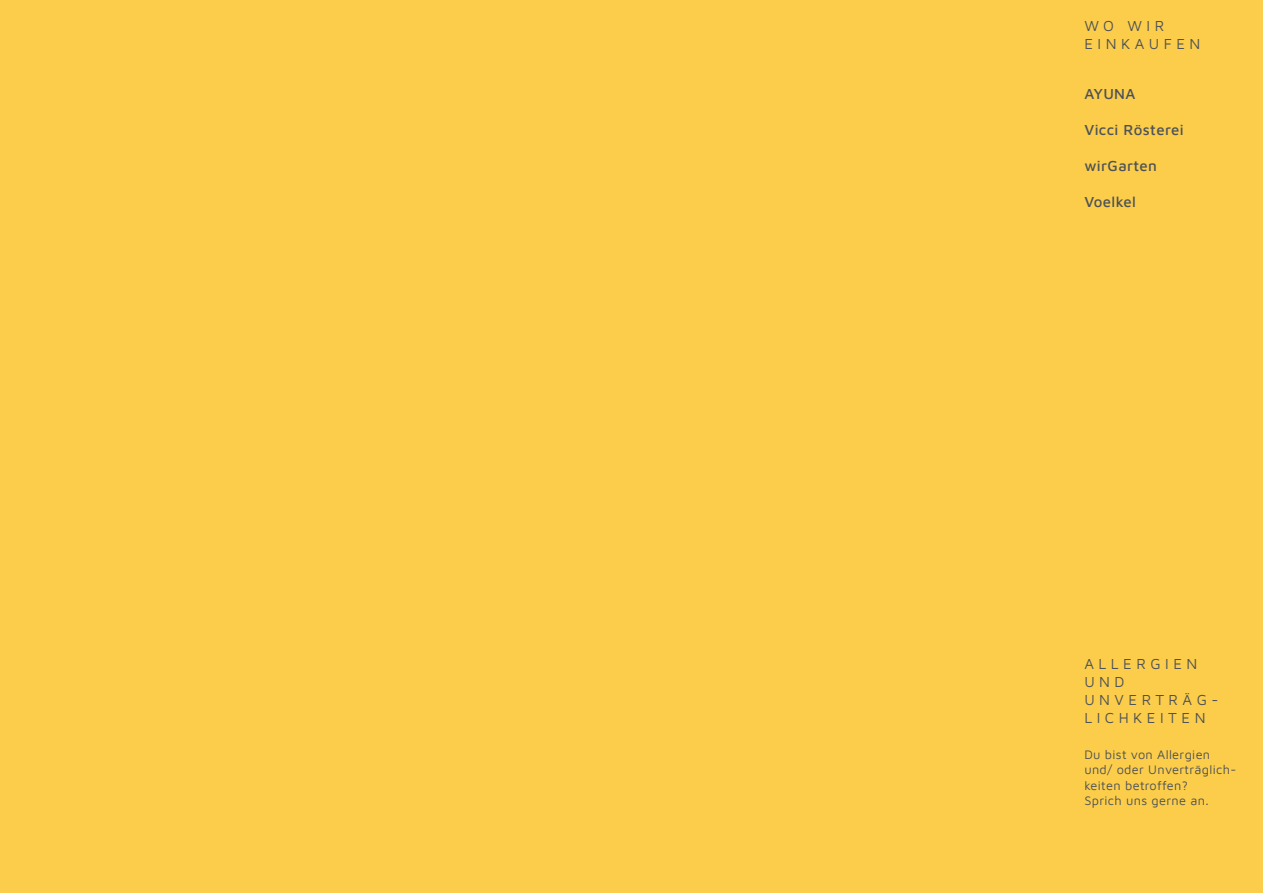
<style>
.page{position:relative;width:1263px;height:893px;background:#fccd4b}
.page>*{position:absolute;margin:0;border:0;box-sizing:border-box;transform-origin:0 0}
.t1{font:15px/18px "Maven Pro";letter-spacing:.3em;color:#4d5256}
.t2{font:500 15px "Maven Pro";letter-spacing:.025em;color:#4d5256}
.t3{font:12.75px/15.3px "Maven Pro";letter-spacing:.025em;color:#4d5256}
</style>
<div class="page">
<p class="t1" style="left:1084px;top:16px;width:118px">WO WIR<br>EINKAUFEN</p>
<p class="t2" style="left:1084px;top:84px;width:53px">AYUNA</p>
<p class="t2" style="left:1084px;top:120px;width:101px">Vicci Rösterei</p>
<p class="t2" style="left:1084px;top:156px;width:74px">wirGarten</p>
<p class="t2" style="left:1084px;top:192px;width:53px">Voelkel</p>
<p class="t1" style="left:1084px;top:654px;width:136px">ALLERGIEN<br>UND<br>UNVERTRÄG-<br>LICHKEITEN</p>
<p class="t3" style="left:1084px;top:746px;width:153px">Du bist von Allergien und/ oder Unverträglich&shy;keiten betroffen?<br>Sprich uns gerne an.</p>
</div>
